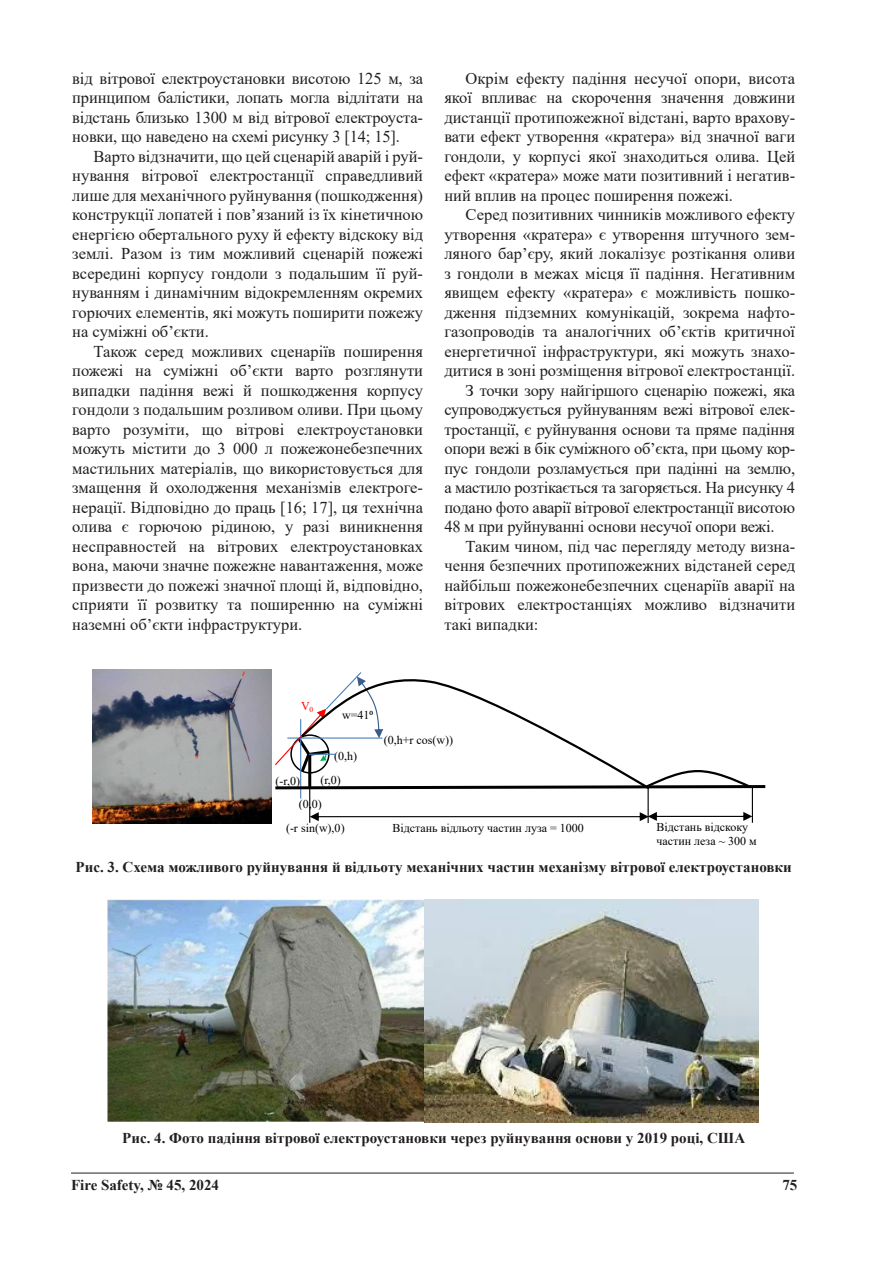
<style>
.page{position:relative;width:893px;height:1263px;background:#fff}
.page>*{position:absolute;margin:0;border:0;box-sizing:border-box;transform-origin:0 0}
.Текст_основной_G{font:16.5px/19.5px "Times New Roman";color:#231f20;text-align:justify}
.Рисунок{font:700 15px "Times New Roman";color:#231f20}
.t1{font:12px/13.8px "Times New Roman";color:#000}
.t2{font:12px "Times New Roman";color:#f00}
</style>
<div class="page">
<hr style="left:71px;top:1173px;width:723px;height:1px;background:#231f20">
<svg style="left:271px;top:768px;width:1px;height:26px"></svg>
<hr style="left:300px;top:719px;width:1px;height:80px;background:#4a7ebb">
<hr style="left:309px;top:788px;width:1px;height:35px;background:#000">
<hr style="left:648px;top:788px;width:1px;height:35px;background:#000">
<hr style="left:752px;top:786px;width:1px;height:37px;background:#000">
<svg style="left:310px;top:812px;width:442px;height:9px"></svg>
<svg style="left:275px;top:672px;width:491px;height:119px"></svg>
<img style="left:92px;top:669px;width:179px;height:154px">
<img style="left:107px;top:899px;width:651px;height:223px">
<p class="Текст_основной_G" style="left:72px;top:68px;width:352px">від вітрової електроустановки висотою 125 м, за принципом балістики, лопать могла відлітати на відстань близько 1300 м від вітрової електроуста&shy;новки, що наведено на схемі рисунку 3 [14; 15].</p>
<p class="Текст_основной_G" style="left:72px;top:146px;width:352px;text-indent:21px">Варто відзначити, що цей сценарій аварій і руй&shy;нування вітрової електростанції справедливий лише для механічного руйнування (пошкодження) конструкції лопатей і пов’язаний із їх кінетичною енергією обертального руху й ефекту відскоку від землі. Разом із тим можливий сценарій пожежі всередині корпусу гондоли з подальшим її руй&shy;нуванням і динамічним відокремленням окремих горючих елементів, які можуть поширити пожежу на суміжні об’єкти.</p>
<p class="Текст_основной_G" style="left:72px;top:341px;width:352px;text-indent:21px">Також серед можливих сценаріїв поширення пожежі на суміжні об’єкти варто розглянути випадки падіння вежі й пошкодження корпусу гондоли з подальшим розливом оливи. При цьому варто розуміти, що вітрові електроустановки можуть містити до 3 000 л пожежонебезпечних мастильних матеріалів, що використовується для змащення й охолодження механізмів електроге&shy;нерації. Відповідно до праць [16; 17], ця технічна олива є горючою рідиною, у разі виникнення несправностей на вітрових електроустановках вона, маючи значне пожежне навантаження, може призвести до пожежі значної площі й, відповідно, сприяти її розвитку та поширенню на суміжні наземні об’єкти інфраструктури.</p>
<p class="Текст_основной_G" style="left:444px;top:68px;width:352px;text-indent:21px">Окрім ефекту падіння несучої опори, висота якої впливає на скорочення значення довжини дистанції протипожежної відстані, варто врахову&shy;вати ефект утворення «кратера» від значної ваги гондоли, у корпусі якої знаходиться олива. Цей ефект «кратера» може мати позитивний і негатив&shy;ний вплив на процес поширення пожежі.</p>
<p class="Текст_основной_G" style="left:444px;top:204px;width:352px;text-indent:21px">Серед позитивних чинників можливого ефекту утворення «кратера» є утворення штучного зем&shy;ляного бар’єру, який локалізує розтікання оливи з гондоли в межах місця її падіння. Негативним явищем ефекту «кратера» є можливість пошко&shy;дження підземних комунікацій, зокрема нафто&shy;газопроводів та аналогічних об’єктів критичної енергетичної інфраструктури, які можуть знахо&shy;дитися в зоні розміщення вітрової електростанції.</p>
<p class="Текст_основной_G" style="left:444px;top:380px;width:352px;text-indent:21px">З точки зору найгіршого сценарію пожежі, яка супроводжується руйнуванням вежі вітрової елек&shy;тростанції, є руйнування основи та пряме падіння опори вежі в бік суміжного об’єкта, при цьому кор&shy;пус гондоли розламується при падінні на землю, а мастило розтікається та загоряється. На рисунку 4 подано фото аварії вітрової електростанції висотою 48 м при руйнуванні основи несучої опори вежі.</p>
<p class="Текст_основной_G" style="left:444px;top:536px;width:352px;text-indent:21px">Таким чином, під час перегляду методу визна&shy;чення безпечних протипожежних відстаней серед найбільш пожежонебезпечних сценаріїв аварії на вітрових електростанціях можливо відзначити такі випадки:</p>
<p class="t2" style="left:301px;top:698px;width:14px">V<sub>0</sub></p>
<p class="t1" style="left:342px;top:707px;width:33px">w=41⁰</p>
<p class="t1" style="left:334px;top:749px;width:24px">(0,h)</p>
<p class="t1" style="left:299px;top:770px;width:24px;line-height:23px;text-indent:-23px">(-r,0) (0,0)</p>
<p class="t1" style="left:320px;top:773px;width:22px">(r,0)</p>
<p class="t1" style="left:286px;top:821px;width:60px">(-r sin(w),0)</p>
<p class="t1" style="left:384px;top:732px;width:71px">(0,h+r cos(w))</p>
<p class="t1" style="left:392px;top:820px;width:193px">Відстань відльоту частин луза = 1000</p>
<p class="t1" style="left:656px;top:820px;width:102px">Відстань відскоку частин леза ~ 300 м</p>
<p class="Рисунок" style="left:76px;top:856px;width:718px">Рис. 3. Схема можливого руйнування й відльоту механічних частин механізму вітрової електроустановки</p>
<p class="Рисунок" style="left:122px;top:1127px;width:624px">Рис. 4. Фото падіння вітрової електроустановки через руйнування основи у 2019 році, США</p>
<p class="Рисунок" style="left:71px;top:1174px;width:150px">Fire Safety, № 45, 2024</p>
<p class="Рисунок" style="left:782px;top:1174px;width:16px">75</p>
</div>
